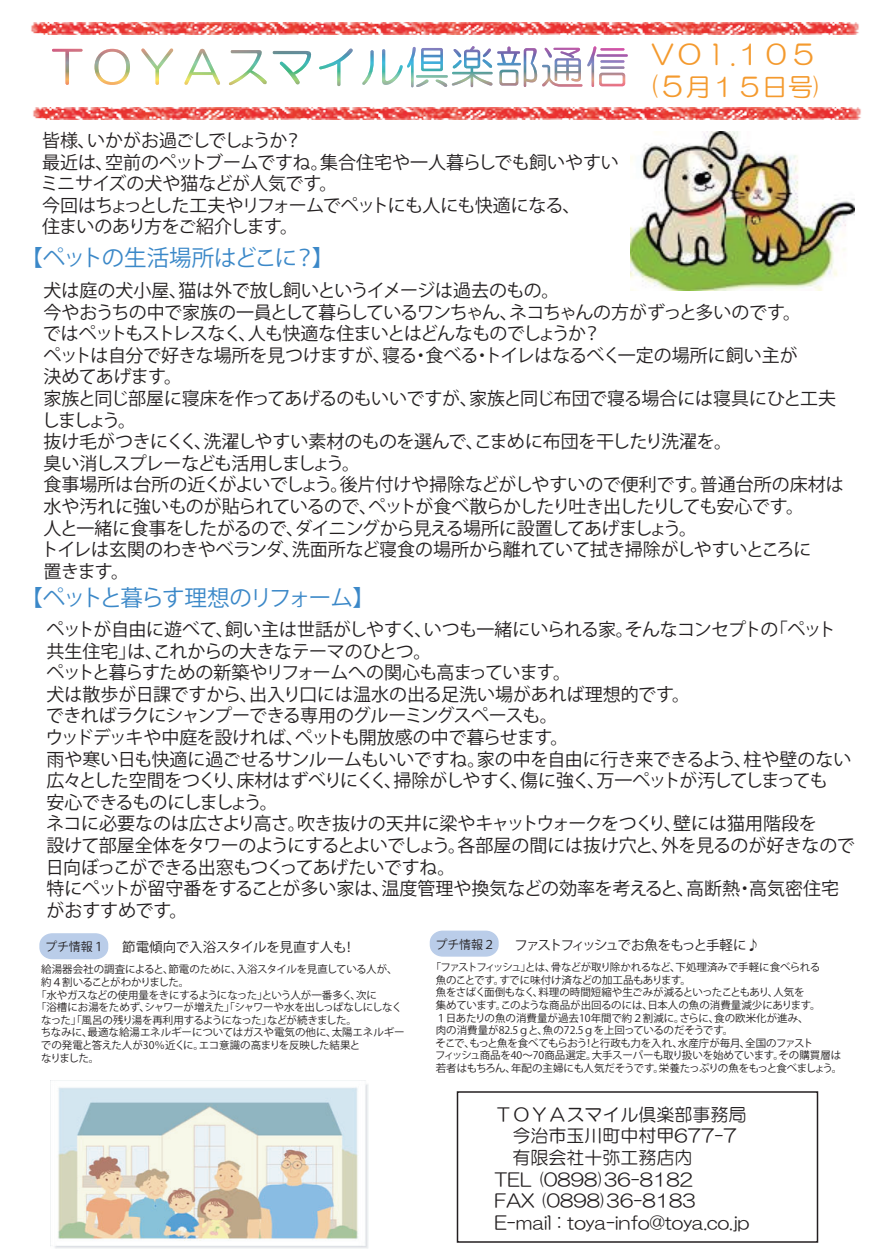
<style>
.page{position:relative;width:888px;height:1260px;background:#fff}
.page>*{position:absolute;margin:0;border:0;box-sizing:border-box;transform-origin:0 0}
.t1{font:27px "HG Maru Gothic MPRO";color:#f49a2e}
.t2{font:25.5px "HG Maru Gothic MPRO";color:#f49a2e}
.t3{font:22.5px "Koz Go Pro";letter-spacing:-.08em;color:#3b88c8}
.t4{font:18px/21.6px "Koz Go Pro";letter-spacing:-.03em;color:#231f20}
.t5{font:18px/21.6px "HG Maru Gothic MPRO";color:#231f20}
.t6{font:13.5px "Koz Go Pro";letter-spacing:-.12em;color:#231f20}
.t7{font:13.5px "Koz Go Pro";letter-spacing:-.015em;color:#231f20}
.t8{font:12px "Koz Go Pro";letter-spacing:-.005em;color:#231f20}
.t9{font:10.5px/12.6px "Koz Go Pro";letter-spacing:-.02em;color:#231f20}
.t10{font:10.5px "Koz Go Pro";letter-spacing:-.05em;color:#231f20}
.t11{font:10.5px "Koz Go Pro";color:#231f20}
.t12{font:10.5px "Koz Go Pro";letter-spacing:-.04em;color:#231f20}
.t13{font:10.5px "Koz Go Pro";letter-spacing:-.06em;color:#231f20}
.s1{font-size:27px}
</style>
<div class="page">
<svg style="left:52px;top:49px;width:31px;height:36px"></svg>
<svg style="left:95px;top:49px;width:35px;height:36px"></svg>
<svg style="left:141px;top:48px;width:32px;height:37px"></svg>
<svg style="left:184px;top:49px;width:36px;height:36px"></svg>
<svg style="left:229px;top:50px;width:38px;height:35px"></svg>
<svg style="left:273px;top:51px;width:38px;height:34px"></svg>
<svg style="left:319px;top:48px;width:34px;height:38px"></svg>
<img style="left:362px;top:46px;width:266px;height:41px">
<img style="left:33px;top:107px;width:828px;height:12px">
<img style="left:31px;top:22px;width:828px;height:12px">
<img style="left:52px;top:1080px;width:317px;height:168px">
<div style="left:457px;top:1091px;width:361px;height:152px;border:2px solid #231f20"></div>
<img style="left:630px;top:132px;width:225px;height:159px">
<div style="left:40px;top:934px;width:68px;height:25px;background:#bacde9;border-radius:12px"></div>
<div style="left:39px;top:933px;width:69px;height:26px;border:2px solid #bacde9;border-radius:12px"></div>
<div style="left:430px;top:931px;width:68px;height:25px;background:#bacde9;border-radius:12px"></div>
<div style="left:430px;top:931px;width:69px;height:26px;border:2px solid #bacde9;border-radius:12px"></div>
<h1 class="t1" style="left:649px;top:41px;width:169px">ＶＯｌ.１０５</h1>
<h2 class="t2" style="left:649px;top:74px;width:175px"><span class="s1">(５</span>月１５日号)</h2>
<p class="t4" style="left:41px;top:130px;width:580px">皆様、いかがお過ごしでしょうか？<br>最近は、空前のペットブームですね。集合住宅や一人暮らしでも飼いやすいミニサイズの犬や猫などが人気です。<br>今回はちょっとした工夫やリフォームでペットにも人にも快適になる、<br>住まいのあり方をご紹介します。</p>
<p class="t3" style="left:20px;top:243px;width:315px">【ペットの生活場所はどこに？】</p>
<p class="t4" style="left:41px;top:280px;width:804px">犬は庭の犬小屋、猫は外で放し飼いというイメージは過去のもの。<br>今やおうちの中で家族の一員として暮らしているワンちゃん、ネコちゃんの方がずっと多いのです。<br>ではペットもストレスなく、人も快適な住まいとはどんなものでしょうか？<br>ペットは自分で好きな場所を見つけますが、寝る・食べる・トイレはなるべく一定の場所に飼い主が<br>決めてあげます。<br>家族と同じ部屋に寝床を作ってあげるのもいいですが、家族と同じ布団で寝る場合には寝具にひと工夫しましょう。<br>抜け毛がつきにくく、洗濯しやすい素材のものを選んで、こまめに布団を干したり洗濯を。<br>臭い消しスプレーなども活用しましょう。<br>食事場所は台所の近くがよいでしょう。後片付けや掃除などがしやすいので便利です。普通台所の床材は水や汚れに強いものが貼られているので、ペットが食べ散らかしたり吐き出したりしても安心です。<br>人と一緒に食事をしたがるので、ダイニングから見える場所に設置してあげましょう。<br>トイレは玄関のわきやベランダ、洗面所など寝食の場所から離れていて拭き掃除がしやすいところに<br>置きます。</p>
<p class="t3" style="left:20px;top:583px;width:356px">【ペットと暮らす理想のリフォーム】</p>
<p class="t4" style="left:46px;top:619px;width:811px">ペットが自由に遊べて、飼い主は世話がしやすく、いつも一緒にいられる家。そんなコンセプトの「ペット共生住宅」は、これからの大きなテーマのひとつ。<br>ペットと暮らすための新築やリフォームへの関心も高まっています。<br>犬は散歩が日課ですから、出入り口には温水の出る足洗い場があれば理想的です。<br>できればラクにシャンプーできる専用のグルーミングスペースも。<br>ウッドデッキや中庭を設ければ、ペットも開放感の中で暮らせます。<br>雨や寒い日も快適に過ごせるサンルームもいいですね。家の中を自由に行き来できるよう、柱や壁のない広々とした空間をつくり、床材はずべりにくく、掃除がしやすく、傷に強く、万一ペットが汚してしまっても<br>安心できるものにしましょう。<br>ネコに必要なのは広さより高さ。吹き抜けの天井に梁やキャットウォークをつくり、壁には猫用階段を<br>設けて部屋全体をタワーのようにするとよいでしょう。各部屋の間には抜け穴と、外を見るのが好きなので日向ぼっこができる出窓もつくってあげたいですね。<br>特にペットが留守番をすることが多い家は、温度管理や換気などの効率を考えると、高断熱・高気密住宅がおすすめです。</p>
<p class="t8" style="left:45px;top:939px;width:61px">プチ情報１</p>
<p class="t7" style="left:122px;top:938px;width:235px">節電傾向で入浴スタイルを見直す人も！</p>
<p class="t11" style="left:41px;top:963px;width:358px">給湯器会社の調査によると、節電のために、入浴スタイルを見直している人が、</p>
<p class="t13" style="left:41px;top:975px;width:150px">約４割いることがわかりました。</p>
<p class="t12" style="left:36px;top:988px;width:342px">「水やガスなどの使用量をきにするようになった」という人が一番多く、次に</p>
<p class="t10" style="left:36px;top:1001px;width:368px">「浴槽にお湯をためず、シャワーが増えた」「シャワーや水を出しっぱなしにしなく</p>
<p class="t10" style="left:41px;top:1013px;width:317px">なった」「風呂の残り湯を再利用するようになった」などが続きました。</p>
<p class="t9" style="left:41px;top:1026px;width:366px">ちなみに、最適な給湯エネルギーについてはガスや電気の他に、太陽エネルギー</p>
<p class="t9" style="left:41px;top:1039px;width:321px">での発電と答えた人が30％近くに。エコ意識の高まりを反映した結果と</p>
<p class="t9" style="left:41px;top:1052px;width:60px">なりました。</p>
<p class="t8" style="left:435px;top:936px;width:61px">プチ情報２</p>
<p class="t6" style="left:515px;top:937px;width:247px">ファストフィッシュでお魚をもっと手軽に♪</p>
<p class="t9" style="left:435px;top:961px;width:409px;text-indent:-5px">「ファストフィッシュ」とは、骨などが取り除かれるなど、下処理済みで手軽に食べられる<br>魚のことです。すでに味付け済などの加工品もあります。<br>魚をさばく面倒もなく、料理の時間短縮や生ごみが減るといったこともあり、人気を<br>集めています。このような商品が出回るのには、日本人の魚の消費量減少にあります。<br>１日あたりの魚の消費量が過去10年間で約２割減に。さらに、食の欧米化が進み、<br>肉の消費量が82.5ｇと、魚の72.5ｇを上回っているのだそうです。<br>そこで、もっと魚を食べてもらおう！と行政も力を入れ、水産庁が毎月、全国のファスト<br>フィッシュ商品を40～70商品選定。大手スーパーも取り扱いを始めています。その購買層は若者はもちろん、年配の主婦にも人気だそうです。栄養たっぷりの魚をもっと食べましょう。</p>
<p class="t5" style="left:494px;top:1103px;width:257px">ＴＯＹＡスマイル倶楽部事務局　今治市玉川町中村甲677-7　有限会社十弥工務店内<br>TEL (0898)36-8182<br>FAX (0898)36-8183<br>E-mail : toya-info@toya.co.jp</p>
</div>
